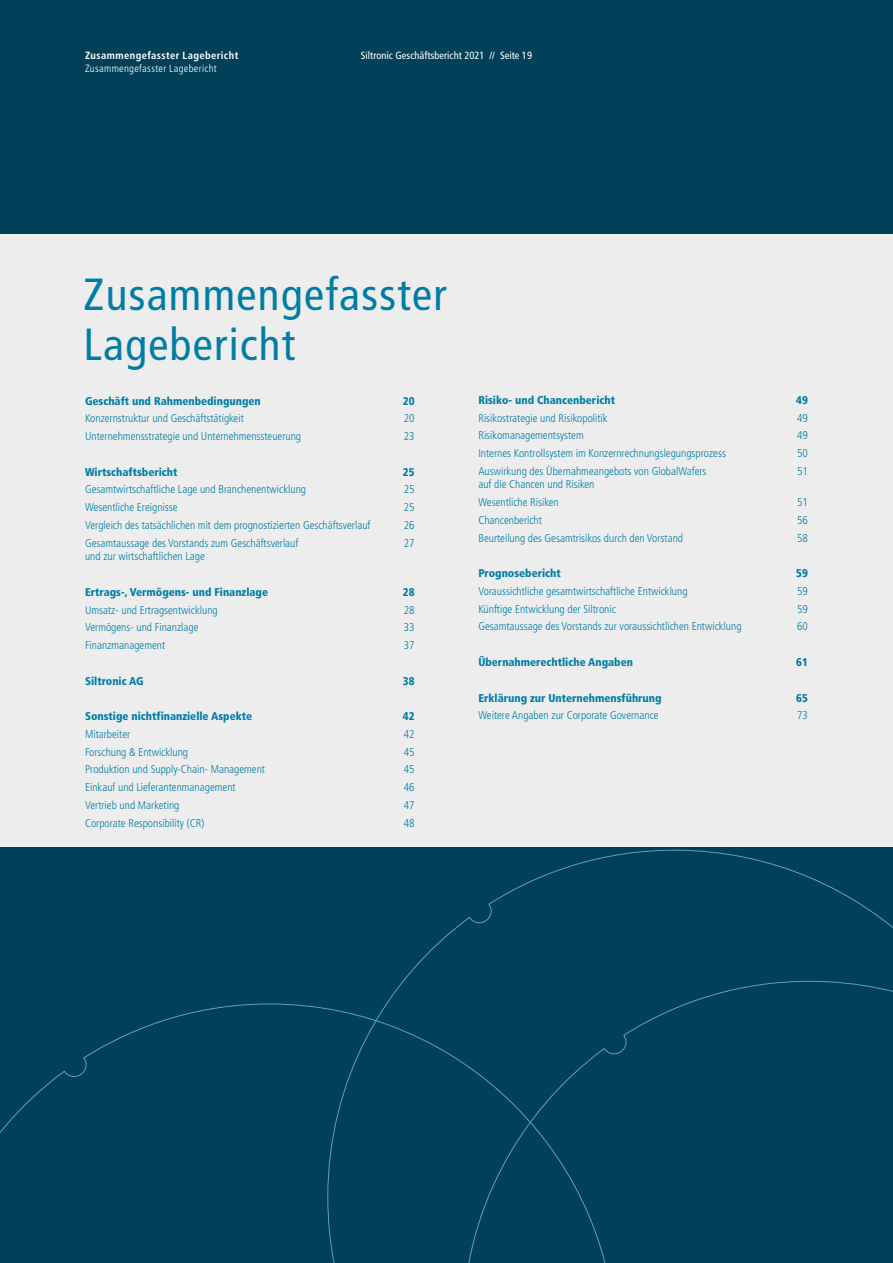
<style>
.page{position:relative;width:893px;height:1263px;background:#004059}
.page>*{position:absolute;margin:0;border:0;box-sizing:border-box;transform-origin:0 0}
.t1{font:condensed 45px/49.5px "Frutiger LT Std";letter-spacing:.03em;color:#007da5}
.t2{font:300 condensed 11.25px/17.7px "Frutiger LT Std";color:#007da5}
.t3{font:900 condensed 11.25px "Frutiger LT Std";color:#007da5}
.t4{font:condensed 10.5px "Frutiger LT Std";color:#fff}
.t5{font:700 condensed 10.5px "Frutiger LT Std";letter-spacing:.04em;color:#fff}
.t6{font:300 condensed 10.5px "Frutiger LT Std";letter-spacing:.03em;color:#fff}
</style>
<div class="page">
<svg style="left:387px;top:849px;width:506px;height:154px"></svg>
<svg style="left:0;top:1003px;width:462px;height:260px"></svg>
<svg style="left:462px;top:980px;width:431px;height:283px"></svg>
<div style="left:0;top:234px;width:893px;height:612px;background:#ededed"></div>
<p class="t5" style="left:85px;top:49px;width:155px">Zusammengefasster Lagebericht</p>
<p class="t4" style="left:361px;top:49px;width:173px">Siltronic Geschäftsbericht 2021 // Seite 19</p>
<p class="t6" style="left:85px;top:63px;width:133px">Zusammengefasster Lagebericht</p>
<h1 class="t1" style="left:84px;top:270px;width:365px">Zusammengefasster<br>Lagebericht</h1>
<p class="t3" style="left:85px;top:394px;width:177px">Geschäft und Rahmenbedingungen</p>
<p class="t3" style="left:403px;top:394px;width:13px">20</p>
<p class="t2" style="left:85px;top:410px;width:160px">Konzernstruktur und Geschäftstätigkeit</p>
<p class="t2" style="left:404px;top:410px;width:12px">20</p>
<p class="t2" style="left:85px;top:428px;width:218px">Unternehmensstrategie und Unternehmenssteuerung</p>
<p class="t2" style="left:404px;top:428px;width:12px">23</p>
<p class="t3" style="left:85px;top:465px;width:94px">Wirtschaftsbericht</p>
<p class="t3" style="left:403px;top:465px;width:13px">25</p>
<p class="t2" style="left:85px;top:481px;width:223px">Gesamtwirtschaftliche Lage und Branchenentwicklung</p>
<p class="t2" style="left:404px;top:481px;width:12px">25</p>
<p class="t2" style="left:85px;top:499px;width:94px">Wesentliche Ereignisse</p>
<p class="t2" style="left:404px;top:499px;width:12px">25</p>
<p class="t2" style="left:85px;top:516px;width:287px">Vergleich des tatsächlichen mit dem prognostizierten Geschäftsverlauf</p>
<p class="t2" style="left:404px;top:516px;width:12px">26</p>
<p class="t2" style="left:85px;top:534px;width:215px">Gesamtaussage des Vorstands zum Geschäftsverlauf</p>
<p class="t2" style="left:404px;top:534px;width:12px">27</p>
<p class="t2" style="left:85px;top:548px;width:121px">und zur wirtschaftlichen Lage</p>
<p class="t3" style="left:85px;top:585px;width:184px">Ertrags-, Vermögens- und Finanzlage</p>
<p class="t3" style="left:403px;top:585px;width:13px">28</p>
<p class="t2" style="left:85px;top:601px;width:134px">Umsatz- und Ertragsentwicklung</p>
<p class="t2" style="left:404px;top:601px;width:12px">28</p>
<p class="t2" style="left:85px;top:619px;width:115px">Vermögens- und Finanzlage</p>
<p class="t2" style="left:404px;top:619px;width:12px">33</p>
<p class="t2" style="left:85px;top:636px;width:82px">Finanzmanagement</p>
<p class="t2" style="left:404px;top:636px;width:12px">37</p>
<p class="t3" style="left:85px;top:674px;width:60px">Siltronic AG</p>
<p class="t3" style="left:403px;top:674px;width:13px">38</p>
<p class="t3" style="left:85px;top:709px;width:169px">Sonstige nichtfinanzielle Aspekte</p>
<p class="t3" style="left:403px;top:709px;width:13px">42</p>
<p class="t2" style="left:85px;top:725px;width:47px">Mitarbeiter</p>
<p class="t2" style="left:404px;top:725px;width:12px">42</p>
<p class="t2" style="left:85px;top:743px;width:105px">Forschung &amp; Entwicklung</p>
<p class="t2" style="left:404px;top:743px;width:12px">45</p>
<p class="t2" style="left:85px;top:761px;width:182px">Produktion und Supply-Chain- Management</p>
<p class="t2" style="left:404px;top:761px;width:12px">45</p>
<p class="t2" style="left:85px;top:778px;width:152px">Einkauf und Lieferantenmanagement</p>
<p class="t2" style="left:404px;top:778px;width:12px">46</p>
<p class="t2" style="left:85px;top:796px;width:96px">Vertrieb und Marketing</p>
<p class="t2" style="left:404px;top:796px;width:12px">47</p>
<p class="t2" style="left:85px;top:814px;width:121px">Corporate Responsibility (CR)</p>
<p class="t2" style="left:404px;top:814px;width:12px">48</p>
<p class="t3" style="left:478px;top:393px;width:138px">Risiko- und Chancenbericht</p>
<p class="t3" style="left:796px;top:393px;width:13px">49</p>
<p class="t2" style="left:478px;top:409px;width:131px">Risikostrategie und Risikopolitik</p>
<p class="t2" style="left:797px;top:409px;width:12px">49</p>
<p class="t2" style="left:478px;top:427px;width:107px">Risikomanagementsystem</p>
<p class="t2" style="left:797px;top:427px;width:12px">49</p>
<p class="t2" style="left:478px;top:445px;width:249px">Internes Kontrollsystem im Konzernrechnungslegungsprozess</p>
<p class="t2" style="left:797px;top:445px;width:12px">50</p>
<p class="t2" style="left:478px;top:462px;width:230px">Auswirkung des Übernahmeangebots von GlobalWafers</p>
<p class="t2" style="left:797px;top:462px;width:12px">51</p>
<p class="t2" style="left:478px;top:476px;width:118px">auf die Chancen und Risiken<br>Wesentliche Risiken</p>
<p class="t2" style="left:797px;top:494px;width:12px">51</p>
<p class="t2" style="left:478px;top:511px;width:65px">Chancenbericht</p>
<p class="t2" style="left:797px;top:511px;width:12px">56</p>
<p class="t2" style="left:478px;top:529px;width:206px">Beurteilung des Gesamtrisikos durch den Vorstand</p>
<p class="t2" style="left:797px;top:529px;width:12px">58</p>
<p class="t3" style="left:478px;top:566px;width:84px">Prognosebericht</p>
<p class="t3" style="left:796px;top:566px;width:13px">59</p>
<p class="t2" style="left:478px;top:582px;width:211px">Voraussichtliche gesamtwirtschaftliche Entwicklung</p>
<p class="t2" style="left:797px;top:582px;width:12px">59</p>
<p class="t2" style="left:478px;top:600px;width:139px">Künftige Entwicklung der Siltronic</p>
<p class="t2" style="left:797px;top:600px;width:12px">59</p>
<p class="t2" style="left:478px;top:618px;width:265px">Gesamtaussage des Vorstands zur voraussichtlichen Entwicklung</p>
<p class="t2" style="left:797px;top:618px;width:12px">60</p>
<p class="t3" style="left:478px;top:655px;width:156px">Übernahmerechtliche Angaben</p>
<p class="t3" style="left:796px;top:655px;width:13px">61</p>
<p class="t3" style="left:478px;top:691px;width:185px">Erklärung zur Unternehmensführung</p>
<p class="t3" style="left:796px;top:691px;width:13px">65</p>
<p class="t2" style="left:478px;top:707px;width:182px">Weitere Angaben zur Corporate Governance</p>
<p class="t2" style="left:797px;top:707px;width:12px">73</p>
</div>
